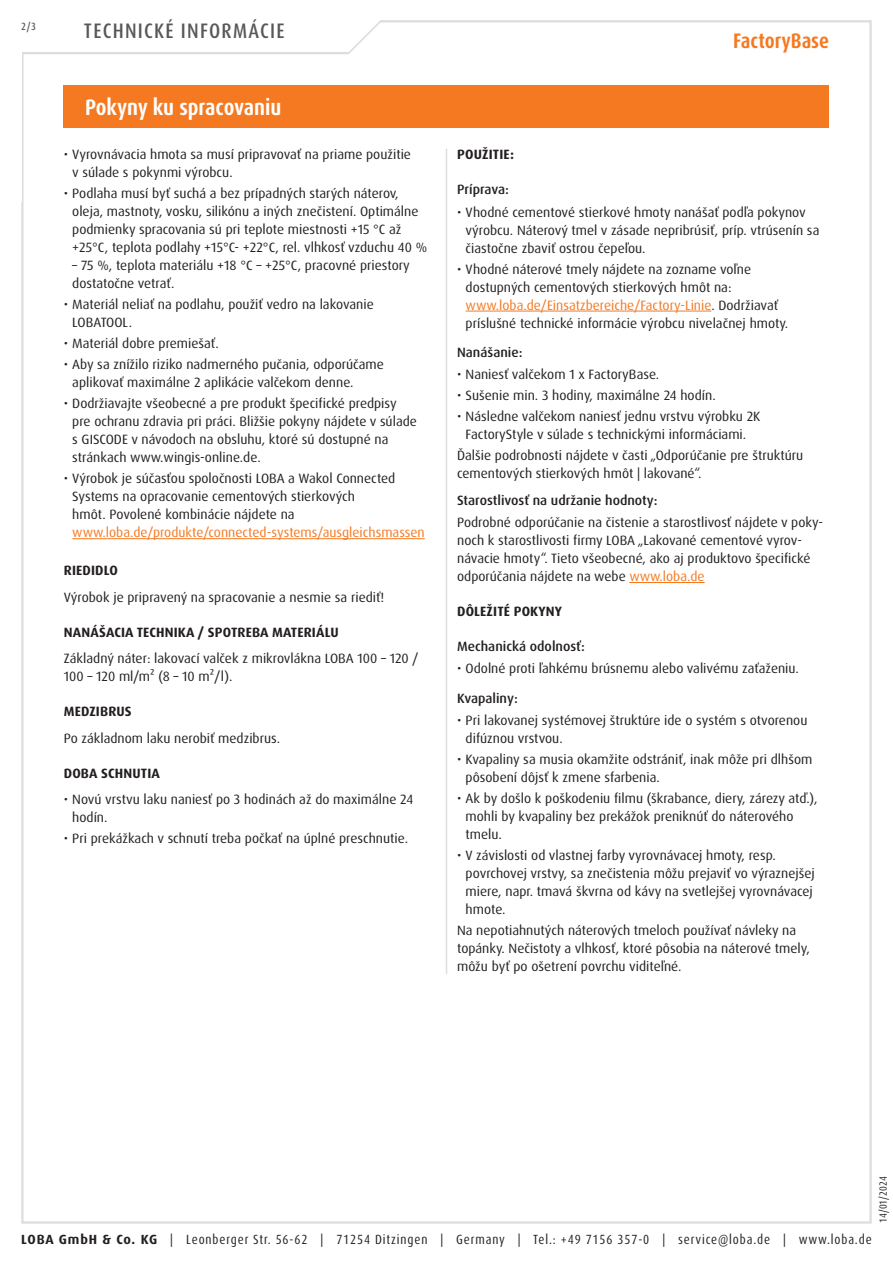
<style>
.page{position:relative;width:893px;height:1263px;background:#fff}
.page>*{position:absolute;margin:0;border:0;box-sizing:border-box;transform-origin:0 0}
.Abschnitt{font:700 condensed 22.5px "Dax Pro";color:#fff}
.t1{font:500 condensed 21px "Dax Pro";letter-spacing:.06em;color:#57585a}
.t2{font:700 condensed 21px "Dax Pro";color:#f47921}
.Text{font:13.5px/18px "Dax Pro";color:#231f20}
.t3{font:700 13.5px "Dax Pro";letter-spacing:.01em;color:#231f20}
.t4{font:500 13.5px "Dax Pro";color:#231f20}
.t5{font:condensed 13.35px "Dax Pro";letter-spacing:.065em;color:#231f20}
.t6{font:condensed 10.5px "Dax Pro";color:#231f20}
.t7{font:500 condensed 10.5px "Dax Pro";color:#57585a}
.s1{color:#f47921}
.s2{font-weight:700;font-stretch:normal}
</style>
<div class="page">
<svg style="left:22px;top:20px;width:410px;height:35px"></svg>
<div style="left:64px;top:85px;width:765px;height:43px;background:#f47921"></div>
<hr style="left:72px;top:538px;width:353px;height:1px;background:#f47921">
<hr style="left:466px;top:311px;width:245px;height:1px;background:#f47921">
<hr style="left:629px;top:582px;width:76px;height:1px;background:#f47921">
<hr style="left:446px;top:149px;width:1px;height:825px;background:#dcdddf">
<p class="t7" style="left:21px;top:19px;width:16px">2/3</p>
<h2 class="t1" style="left:84px;top:17px;width:202px">TECHNICKÉ INFORMÁCIE</h2>
<p class="Abschnitt" style="left:85px;top:93px;width:198px">Pokyny ku spracovaniu</p>
<p class="Text" style="left:72px;top:146px;width:340px;text-indent:-9px">• Vyrovnávacia hmota sa musí pripravovať na priame použitie v súlade s pokynmi výrobcu.</p>
<p class="Text" style="left:72px;top:185px;width:356px;text-indent:-9px">• Podlaha musí byť suchá a bez prípadných starých náterov, oleja, mastnoty, vosku, silikónu a iných znečistení. Optimálne podmienky spracovania sú pri teplote miestnosti +15 °C až +25°C, teplota podlahy +15°C- +22°C, rel. vlhkosť vzduchu 40 %</p>
<p class="Text" style="left:72px;top:257px;width:339px">– 75 %, teplota materiálu +18 °C – +25°C, pracovné priestory dostatočne vetrať.</p>
<p class="Text" style="left:72px;top:296px;width:303px;text-indent:-9px">• Materiál neliať na podlahu, použiť vedro na lakovanie<br>LOBATOOL.</p>
<p class="Text" style="left:64px;top:335px;width:157px">• Materiál dobre premiešať.</p>
<p class="Text" style="left:72px;top:356px;width:313px;text-indent:-9px">• Aby sa znížilo riziko nadmerného pučania, odporúčame aplikovať maximálne 2 aplikácie valčekom denne.</p>
<p class="Text" style="left:72px;top:395px;width:346px;text-indent:-9px">• Dodržiavajte všeobecné a pre produkt špecifické predpisy pre ochranu zdravia pri práci. Bližšie pokyny nájdete v súlade s GISCODE v návodoch na obsluhu, ktoré sú dostupné na stránkach www.wingis-online.de.</p>
<p class="Text" style="left:72px;top:470px;width:354px;text-indent:-9px">• Výrobok je súčasťou spoločnosti LOBA a Wakol Connected Systems na opracovanie cementových stierkových<br>hmôt. Povolené kombinácie nájdete na <span class="s1">www.loba.de/produkte/connected-systems/ausgleichsmassen</span></p>
<p class="t3" style="left:64px;top:562px;width:55px">RIEDIDLO</p>
<p class="Text" style="left:64px;top:588px;width:322px">Výrobok je pripravený na spracovanie a nesmie sa riediť!</p>
<p class="t3" style="left:64px;top:623px;width:276px">NANÁŠACIA TECHNIKA / SPOTREBA MATERIÁLU</p>
<p class="Text" style="left:64px;top:650px;width:356px">Základný náter: lakovací valček z mikrovlákna LOBA 100 – 120 /<br>100 – 120 ml/m² (8 – 10 m²/l).</p>
<p class="t3" style="left:64px;top:703px;width:69px">MEDZIBRUS</p>
<p class="Text" style="left:64px;top:729px;width:218px">Po základnom laku nerobiť medzibrus.</p>
<p class="t3" style="left:64px;top:764px;width:98px">DOBA SCHNUTIA</p>
<p class="Text" style="left:72px;top:791px;width:342px;text-indent:-9px">• Novú vrstvu laku naniesť po 3 hodinách až do maximálne 24 hodín.</p>
<p class="Text" style="left:64px;top:830px;width:346px">• Pri prekážkach v schnutí treba počkať na úplné preschnutie.</p>
<h2 class="t2" style="left:733px;top:28px;width:97px">FactoryBase</h2>
<p class="t3" style="left:457px;top:146px;width:58px">POUŽITIE:</p>
<p class="t4" style="left:457px;top:181px;width:53px">Príprava:</p>
<p class="Text" style="left:466px;top:203px;width:355px;text-indent:-9px">• Vhodné cementové stierkové hmoty nanášať podľa pokynov výrobcu. Náterový tmel v zásade nepribrúsiť, príp. vtrúsenín sa čiastočne zbaviť ostrou čepeľou.</p>
<p class="Text" style="left:466px;top:260px;width:324px;text-indent:-9px">• Vhodné náterové tmely nájdete na zozname voľne dostupných cementových stierkových hmôt na: <span class="s1">www.loba.de/Einsatzbereiche/Factory-Linie</span>. Dodržiavať príslušné technické informácie výrobcu nivelačnej hmoty.</p>
<p class="t4" style="left:457px;top:344px;width:67px">Nanášanie:</p>
<p class="Text" style="left:457px;top:366px;width:204px">• Naniesť valčekom 1 x FactoryBase.</p>
<p class="Text" style="left:457px;top:387px;width:260px">• Sušenie min. 3 hodiny, maximálne 24 hodín.</p>
<p class="Text" style="left:457px;top:408px;width:305px;text-align:center">• Následne valčekom naniesť jednu vrstvu výrobku 2K<br>FactoryStyle v súlade s technickými informáciami.</p>
<p class="Text" style="left:457px;top:447px;width:348px">Ďalšie podrobnosti nájdete v časti „Odporúčanie pre štruktúru cementových stierkových hmôt | lakované“.</p>
<p class="t4" style="left:457px;top:491px;width:202px">Starostlivosť na udržanie hodnoty:</p>
<p class="Text" style="left:457px;top:513px;width:368px">Podrobné odporúčanie na čistenie a starostlivosť nájdete v poky&shy;noch k starostlivosti firmy LOBA „Lakované cementové vyrov&shy;návacie hmoty“. Tieto všeobecné, ako aj produktovo špecifické odporúčania nájdete na webe <span class="s1">www.loba.de</span></p>
<p class="t3" style="left:457px;top:603px;width:106px">DÔLEŽITÉ POKYNY</p>
<p class="t4" style="left:457px;top:638px;width:129px">Mechanická odolnosť:</p>
<p class="Text" style="left:457px;top:660px;width:343px">• Odolné proti ľahkému brúsnemu alebo valivému zaťaženiu.</p>
<p class="t4" style="left:457px;top:689px;width:62px">Kvapaliny:</p>
<p class="Text" style="left:466px;top:711px;width:343px;text-indent:-9px">• Pri lakovanej systémovej štruktúre ide o systém s otvorenou difúznou vrstvou.</p>
<p class="Text" style="left:466px;top:750px;width:348px;text-indent:-9px">• Kvapaliny sa musia okamžite odstrániť, inak môže pri dlhšom pôsobení dôjsť k zmene sfarbenia.</p>
<p class="Text" style="left:466px;top:789px;width:353px;text-indent:-9px">• Ak by došlo k poškodeniu filmu (škrabance, diery, zárezy atď.), mohli by kvapaliny bez prekážok preniknúť do náterového tmelu.</p>
<p class="Text" style="left:466px;top:846px;width:351px;text-indent:-9px">• V závislosti od vlastnej farby vyrovnávacej hmoty, resp. povrchovej vrstvy, sa znečistenia môžu prejaviť vo výraznejšej miere, napr. tmavá škvrna od kávy na svetlejšej vyrovnávacej hmote.</p>
<p class="Text" style="left:457px;top:921px;width:354px">Na nepotiahnutých náterových tmeloch používať návleky na topánky. Nečistoty a vlhkosť, ktoré pôsobia na náterové tmely, môžu byť po ošetrení povrchu viditeľné.</p>
<p class="t6" style="left:876px;top:1222px;width:48px;rotate:-90deg">14/01/2024</p>
<p class="t5" style="left:21px;top:1230px;width:852px"><span class="s2">LOBA GmbH &amp; Co. KG</span> | Leonberger Str. 56-62 | 71254 Ditzingen | Germany | Tel.: +49 7156 357-0 | service@loba.de | www.loba.de</p>
</div>
